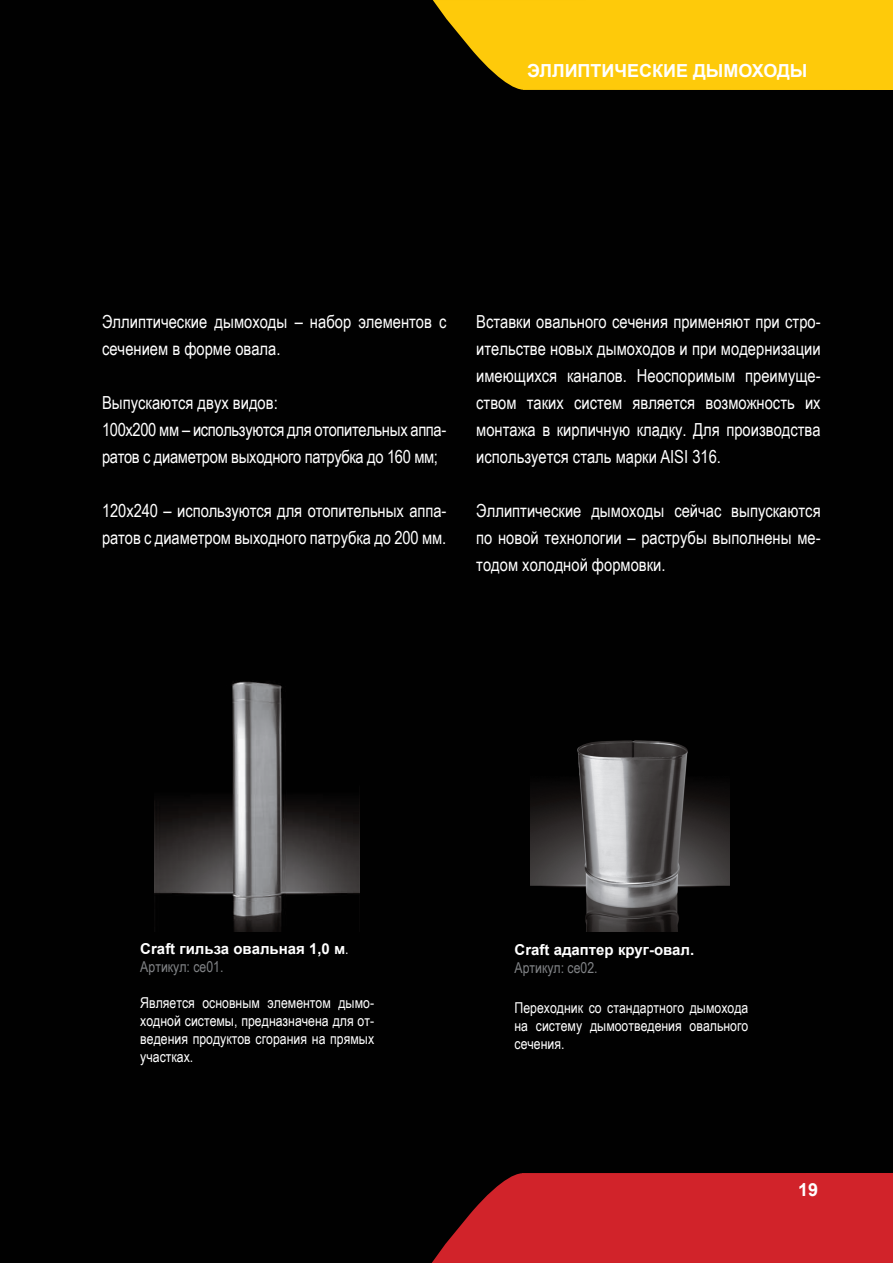
<style>
.page{position:relative;width:893px;height:1263px;background:#010101}
.page>*{position:absolute;margin:0;border:0;box-sizing:border-box;transform-origin:0 0}
.t1{font:18px/27px "Arial Narrow";color:#fff}
.t2{font:18px/27px "Arial Narrow";letter-spacing:-.02em;color:#fff}
.t3{font:700 18px "Arial";color:#fff}
.t4{font:15px/18px "Arial Narrow";color:#fff;text-align:justify}
.t5{font:700 15px "Arial";color:#fff}
.t6{font:15px "Arial Narrow";color:#808285}
.s1{font-family:"Arial Narrow";font-weight:400}
</style>
<div class="page">
<svg style="left:433px;top:0;width:460px;height:90px"></svg>
<img style="left:530px;top:740px;width:199px;height:191px">
<img style="left:155px;top:681px;width:205px;height:250px">
<svg style="left:432px;top:1173px;width:461px;height:90px"></svg>
<p class="t3" style="left:527px;top:59px;width:282px">ЭЛЛИПТИЧЕСКИЕ ДЫМОХОДЫ</p>
<p class="t1" style="left:102px;top:307px;width:346px">Эллиптические дымоходы – набор элементов с сечением в форме овала.</p>
<p class="t2" style="left:102px;top:388px;width:346px">Выпускаются двух видов:<br>100х200 мм – используются для отопительных аппа&shy;ратов с диаметром выходного патрубка до 160 мм;</p>
<p class="t1" style="left:102px;top:496px;width:346px">120х240 – используются для отопительных аппа&shy;ратов с диаметром выходного патрубка до 200 мм.</p>
<p class="t1" style="left:476px;top:307px;width:346px;text-align:justify">Вставки овального сечения применяют при стро&shy;ительстве новых дымоходов и при модернизации имеющихся каналов. Неоспоримым преимуще&shy;ством таких систем является возможность их монтажа в кирпичную кладку. Для производства используется сталь марки AISI 316.</p>
<p class="t1" style="left:476px;top:496px;width:346px;text-align:justify">Эллиптические дымоходы сейчас выпускаются по новой технологии – раструбы выполнены ме&shy;тодом холодной формовки.</p>
<p class="t5" style="left:140px;top:939px;width:210px">Craft гильза овальная 1,0 м<span class="s1">.</span></p>
<p class="t6" style="left:140px;top:956px;width:85px">Артикул: ce01.</p>
<p class="t4" style="left:140px;top:993px;width:235px">Является основным элементом дымо&shy;ходной системы, предназначена для от&shy;ведения продуктов сгорания на прямых участках.</p>
<p class="t5" style="left:514px;top:940px;width:181px">Craft адаптер круг-овал.</p>
<p class="t6" style="left:514px;top:957px;width:85px">Артикул: ce02.</p>
<p class="t4" style="left:514px;top:998px;width:235px">Переходник со стандартного дымохода на систему дымоотведения овального сечения.</p>
<p class="t3" style="left:798px;top:1178px;width:22px">19</p>
</div>
